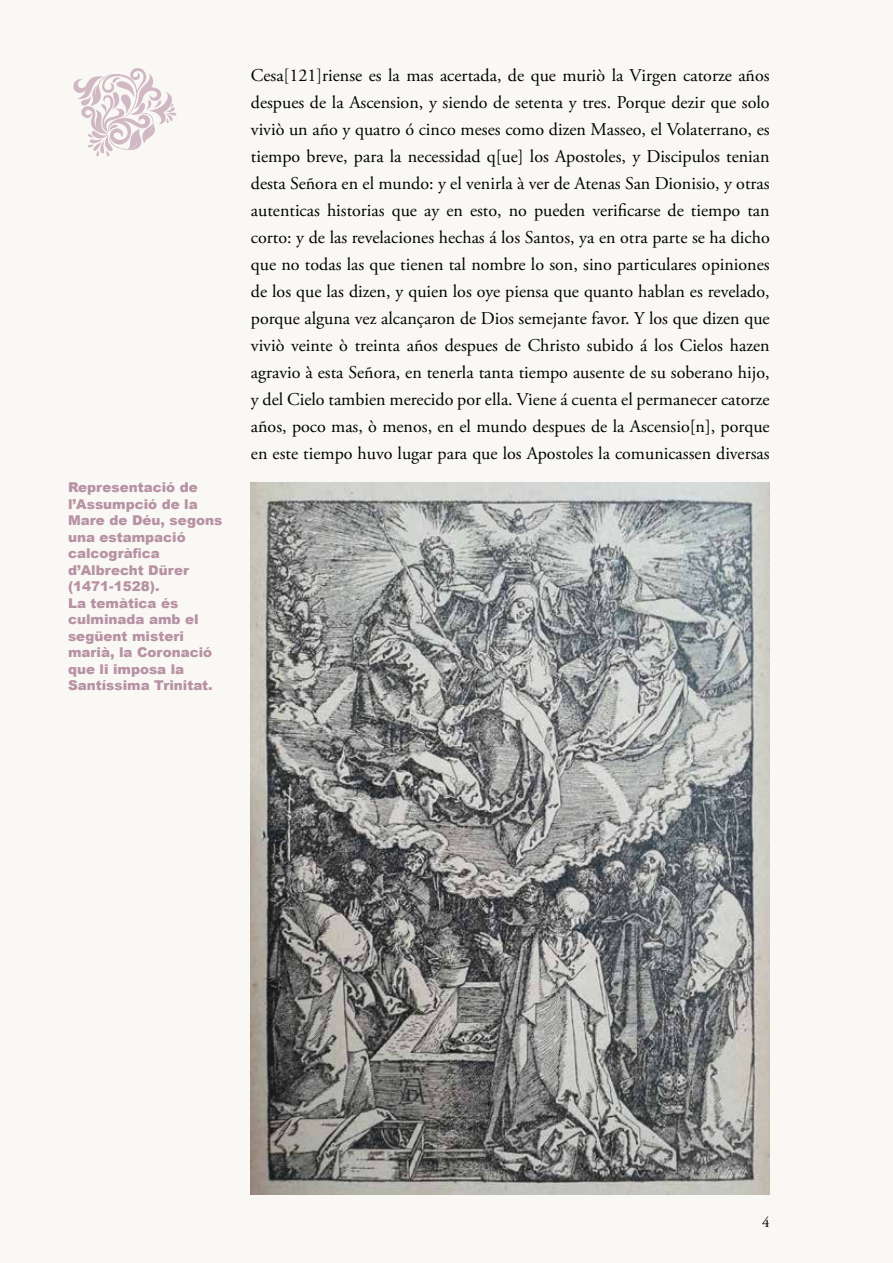
<style>
.page{position:relative;width:893px;height:1263px;background:#f9f8f4}
.page>*{position:absolute;margin:0;border:0;box-sizing:border-box;transform-origin:0 0}
.t1{font:18px/27px "Adobe Garamond Pro";color:#000;text-align:justify}
.t2{font:15px "Adobe Garamond Pro";color:#000}
.t3{font:900 13.5px/16.5px "Arial";color:#b792a4}
</style>
<div class="page">
<svg style="left:73px;top:68px;width:104px;height:88px"></svg>
<img style="left:251px;top:482px;width:519px;height:713px">
<p class="t3" style="left:68px;top:479px;width:156px">Representació de l’Assumpció de la<br>Mare de Déu, segons una estampació calcogràfica d’Albrecht Dürer (1471-1528).<br>La temàtica és culminada amb el següent misteri marià, la Coronació que li imposa la<br>Santíssima Trinitat.</p>
<p class="t1" style="left:251px;top:63px;width:520px">Cesa[121]riense es la mas acertada, de que muriò la Virgen catorze años despues de la Ascension, y siendo de setenta y tres. Porque dezir que solo viviò un año y quatro ó cinco meses como dizen Masseo, el Volaterrano, es tiempo breve, para la necessidad q[ue] los Apostoles, y Discipulos tenian desta Señora en el mundo: y el venirla à ver de Atenas San Dionisio, y otras autenticas historias que ay en esto, no pueden verificarse de tiempo tan corto: y de las revelaciones hechas á los Santos, ya en otra parte se ha dicho que no todas las que tienen tal nombre lo son, sino particulares opiniones de los que las dizen, y quien los oye piensa que quanto hablan es revelado, porque alguna vez alcançaron de Dios semejante favor. Y los que dizen que viviò veinte ò treinta años despues de Christo subido á los Cielos hazen agravio à esta Señora, en tenerla tanta tiempo ausente de su soberano hijo, y del Cielo tambien merecido por ella. Viene á cuenta el permanecer catorze años, poco mas, ò menos, en el mundo despues de la Ascensio[n], porque en este tiempo huvo lugar para que los Apostoles la comunicassen diversas</p>
<p class="t2" style="left:762px;top:1213px;width:9px">4</p>
</div>
